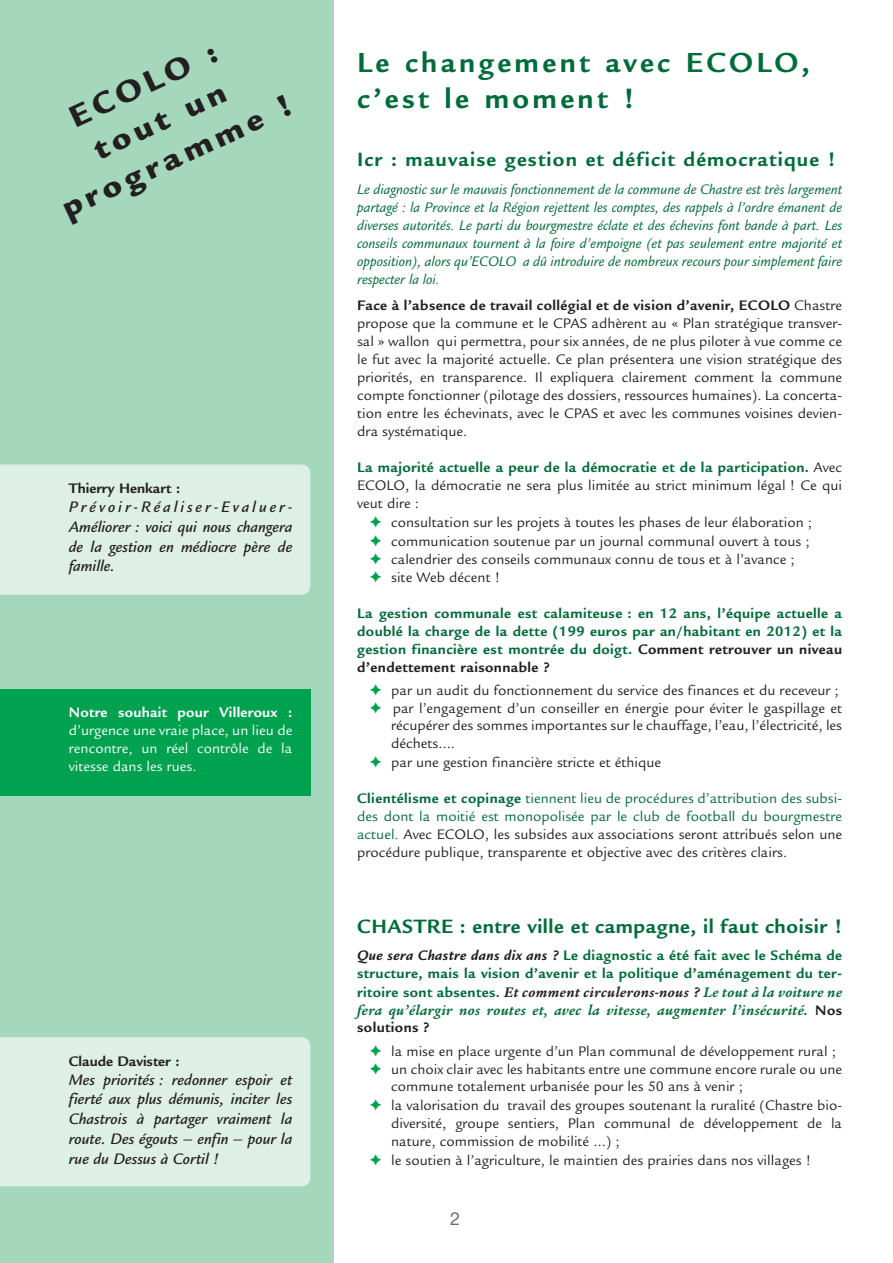
<style>
.page{position:relative;width:893px;height:1263px;background:#fff}
.page>*{position:absolute;margin:0;border:0;box-sizing:border-box;transform-origin:0 0}
.t1{font:900 33px/39.6px "Legacy Sans";color:#231f20;text-align:center}
.t2{font:700 30px/36px "Legacy Sans";letter-spacing:.11em;color:#006c39}
.t3{font:700 21px "Legacy Sans";letter-spacing:.03em;color:#006c39}
.t4{font:700 21px "Legacy Sans";letter-spacing:.055em;color:#006c39}
.t5{font:18px "Helvetica Neue";color:#6d6e70}
.t6{font:italic 500 16.5px/19.8px "Legacy Sans";color:#231f20;text-align:justify}
.t7{font:15px/18px "Legacy Sans";color:#231f20;text-align:justify}
.t8{font:italic 15px/18px "Legacy Sans";color:#006c39;text-align:justify}
.t9{font:700 15px/18px "Legacy Sans";letter-spacing:.03em;color:#006c39;text-align:justify}
.t10{font:italic 700 15px/18px "Legacy Serif";letter-spacing:.025em;color:#006c39}
.t11{font:15px/18px "Legacy Sans";color:#fff;text-align:justify}
.t12{font:700 15px "Legacy Sans";color:#231f20}
.t13{font:700 15px "Legacy Sans";letter-spacing:.02em;color:#fff}
.s1{font-weight:700}
.s2{font-weight:400;color:#231f20}
.s3{color:#00a250}
.s4{color:#231f20}
.s5{font-weight:700;color:#006c39}
.s6{color:#006c39}
.s7{font-style:italic;color:#231f20}
.s8{font-family:"Legacy Sans";font-style:normal}
.s9{font-family:"Legacy Sans";font-style:normal;color:#231f20}
</style>
<div class="page">
<div style="left:0;top:0;width:334px;height:1263px;background:#a4d7bb"></div>
<div style="left:0;top:689px;width:310px;height:107px;background:#00a250"></div>
<div style="left:0;top:465px;width:310px;height:130px;background:#def0e5"></div>
<div style="left:0;top:1037px;width:310px;height:149px;background:#def0e5"></div>
<h1 class="t1" style="left:23px;top:122px;width:251px;rotate:-25deg">ECOLO :<br>tout un programme !</h1>
<p class="t12" style="left:69px;top:483px;width:113px">Thierry Henkart :</p>
<p class="t6" style="left:69px;top:499px;width:225px">Prévoir-Réaliser-Evaluer-Améliorer : voici qui nous changera de la gestion en médiocre père de famille.</p>
<p class="t13" style="left:69px;top:707px;width:225px">Notre souhait pour Villeroux :</p>
<p class="t11" style="left:69px;top:723px;width:225px">d’urgence une vraie place, un lieu de rencontre, un réel contrôle de la vitesse dans les rues.</p>
<p class="t12" style="left:69px;top:1055px;width:112px">Claude Davister :</p>
<p class="t6" style="left:69px;top:1071px;width:225px">Mes priorités : redonner espoir et fierté aux plus démunis, inciter les Chastrois à partager vraiment la route. Des égouts – enfin – pour la rue du Dessus à Cortil !</p>
<h2 class="t2" style="left:357px;top:47px;width:454px">Le changement avec ECOLO, c’est le moment !</h2>
<h3 class="t4" style="left:357px;top:152px;width:480px">Icr : mauvaise gestion et déficit démocratique !</h3>
<p class="t8" style="left:357px;top:182px;width:486px">Le diagnostic sur le mauvais fonctionnement de la commune de Chastre est très largement partagé : la Province et la Région rejettent les comptes, des rappels à l’ordre émanent de diverses autorités. Le parti du bourgmestre éclate et des échevins font bande à part. Les conseils communaux tournent à la foire d’empoigne (et pas seulement entre majorité et opposition), alors qu’ECOLO a dû introduire de nombreux recours pour simplement faire respecter la loi.</p>
<p class="t7" style="left:357px;top:298px;width:486px"><span class="s1">Face à l’absence de travail collégial et de vision d’avenir, ECOLO</span> Chastre propose que la commune et le CPAS adhèrent au « Plan stratégique transver&shy;sal » wallon qui permettra, pour six années, de ne plus piloter à vue comme ce le fut avec la majorité actuelle. Ce plan présentera une vision stratégique des priorités, en transparence. Il expliquera clairement comment la commune compte fonctionner (pilotage des dossiers, ressources humaines). La concerta&shy;tion entre les échevinats, avec le CPAS et avec les communes voisines devien&shy;dra systématique.</p>
<p class="t9" style="left:357px;top:460px;width:486px">La majorité actuelle a peur de la démocratie et de la participation. <span class="s2">Avec</span></p>
<p class="t7" style="left:357px;top:478px;width:486px">ECOLO, la démocratie ne sera plus limitée au strict minimum légal ! Ce qui</p>
<p class="t7" style="left:357px;top:496px;width:63px">veut dire :</p>
<p class="t7" style="left:370px;top:515px;width:443px"><span class="s3">✦</span> consultation sur les projets à toutes les phases de leur élaboration ;</p>
<p class="t7" style="left:370px;top:533px;width:441px"><span class="s3">✦</span> communication soutenue par un journal communal ouvert à tous ;</p>
<p class="t7" style="left:370px;top:552px;width:426px"><span class="s3">✦</span> calendrier des conseils communaux connu de tous et à l’avance ;</p>
<p class="t7" style="left:370px;top:570px;width:132px"><span class="s3">✦</span> site Web décent !</p>
<p class="t9" style="left:357px;top:605px;width:486px">La gestion communale est calamiteuse : en 12 ans, l’équipe actuelle a doublé la charge de la dette (199 euros par an/habitant en 2012) et la gestion financière est montrée du doigt. <span class="s4">Comment retrouver un niveau d’endettement raisonnable ?</span></p>
<p class="t7" style="left:370px;top:683px;width:470px"><span class="s3">✦</span> par un audit du fonctionnement du service des finances et du receveur ;</p>
<p class="t7" style="left:370px;top:701px;width:473px"><span class="s3">✦</span> par l’engagement d’un conseiller en énergie pour éviter le gaspillage et</p>
<p class="t7" style="left:391px;top:718px;width:452px">récupérer des sommes importantes sur le chauffage, l’eau, l’électricité, les</p>
<p class="t7" style="left:391px;top:736px;width:65px">déchets….</p>
<p class="t7" style="left:370px;top:755px;width:293px"><span class="s3">✦</span> par une gestion financière stricte et éthique</p>
<p class="t7" style="left:357px;top:791px;width:486px"><span class="s5">Clientélisme et copinage</span> <span class="s6">tiennent lieu de procédures d’attribution des subsi&shy;des dont la moitié est monopolisée par le club de football du bourgmestre actuel.</span> Avec ECOLO, les subsides aux associations seront attribués selon une procédure publique, transparente et objective avec des critères clairs.</p>
<h3 class="t3" style="left:357px;top:918px;width:486px">CHASTRE : entre ville et campagne, il faut choisir !</h3>
<p class="t9" style="left:357px;top:948px;width:486px"><span class="s7">Que sera Chastre dans dix ans ?</span> Le diagnostic a été fait avec le Schéma de structure, mais la vision d’avenir et la politique d’aménagement du ter-</p>
<p class="t10" style="left:357px;top:984px;width:486px"><span class="s8">ritoire sont absentes.</span> <span class="s4">Et comment circulerons-nous ?</span> Le tout à la voiture ne fera qu’élargir nos routes et, avec la vitesse, augmenter l’insécurité. <span class="s9">Nos</span></p>
<p class="t7" style="left:370px;top:1018px;width:467px;line-height:23.2px;text-indent:-13px"><span class="s1">solutions ?<br></span><span class="s3">✦</span> la mise en place urgente d’un Plan communal de développement rural ;</p>
<p class="t7" style="left:391px;top:1062px;width:452px;line-height:17.2px;text-indent:-21px"><span class="s3">✦</span> un choix clair avec les habitants entre une commune encore rurale ou une commune totalement urbanisée pour les 50 ans à venir ;</p>
<p class="t7" style="left:370px;top:1098px;width:473px"><span class="s3">✦</span> la valorisation du travail des groupes soutenant la ruralité (Chastre bio-</p>
<p class="t7" style="left:391px;top:1115px;width:452px">diversité, groupe sentiers, Plan communal de développement de la</p>
<p class="t7" style="left:391px;top:1133px;width:230px">nature, commission de mobilité …) ;</p>
<p class="t7" style="left:370px;top:1152px;width:442px"><span class="s3">✦</span> le soutien à l’agriculture, le maintien des prairies dans nos villages !</p>
<p class="t5" style="left:450px;top:1212px;width:12px">2</p>
</div>
